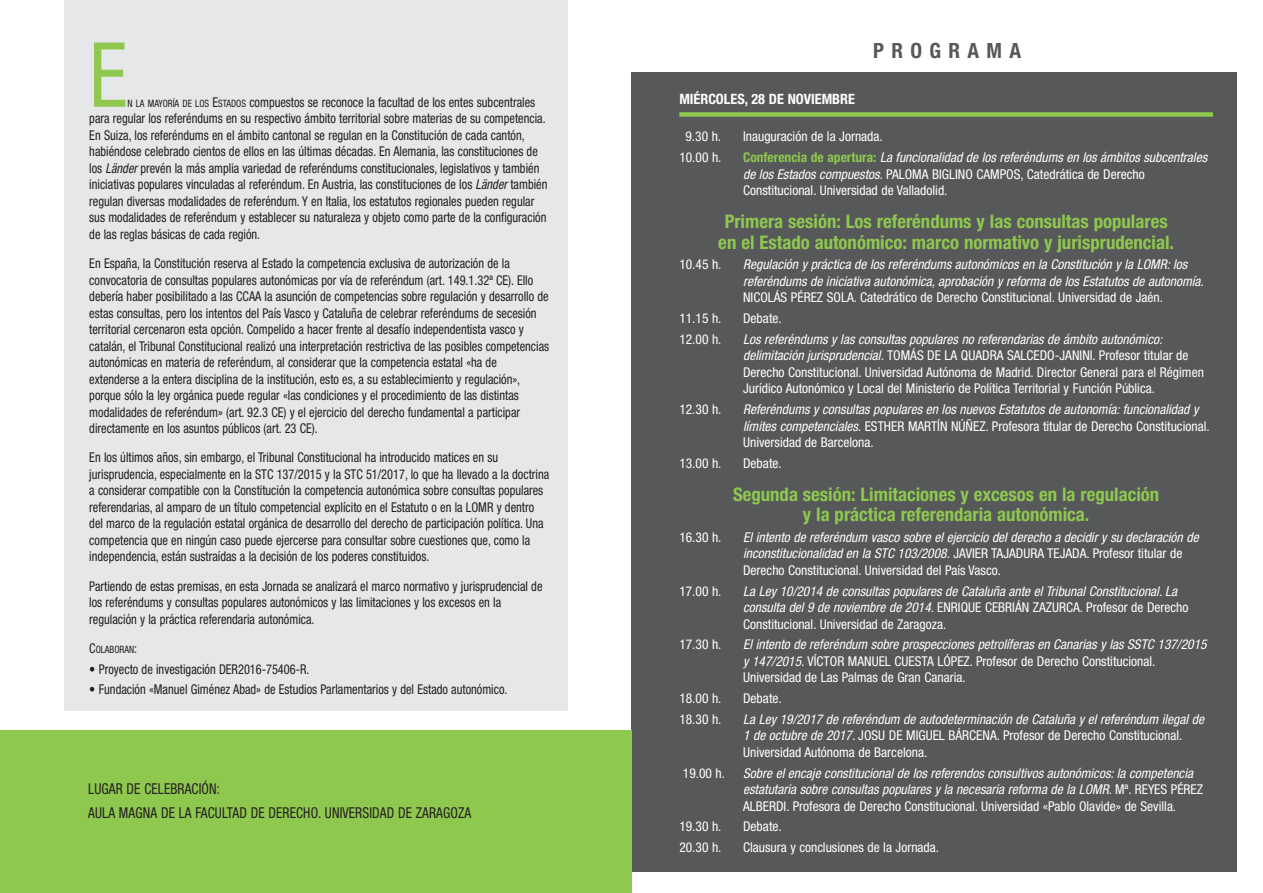
<style>
.page{position:relative;width:1263px;height:893px;background:#fff}
.page>*{position:absolute;margin:0;border:0;box-sizing:border-box;transform-origin:0 0}
.t1{font:condensed 90px "Helvetica Neue LT Std";color:#8fc84e;scale:.92 1}
.t2{font:700 condensed 21px "Helvetica Neue LT Std";letter-spacing:.35em;color:#57585a}
.centrado_subtitulo{font:700 condensed 18.75px/20.2px "Helvetica Neue LT Std";color:#8fc84e;text-align:center}
.t3{font:condensed 15px "Helvetica Neue LT Std";letter-spacing:.01em;color:#231f20;scale:.9 1}
.Dia_mes{font:700 condensed 14.25px "Helvetica Neue LT Std";color:#fff}
.t4{font:condensed 13.5px/16.5px "Helvetica Neue LT Std";color:#231f20;scale:.91 1}
.t5{font:italic condensed 13.5px/16.5px "Helvetica Neue LT Std";color:#fff}
.t6{font:condensed 13.5px/16.5px "Helvetica Neue LT Std";color:#fff}
.t7{font:condensed 10.2px "Helvetica Neue LT Std";color:#231f20;scale:.91 1}
.s1{font-size:10.2px}
.s2{font-style:inherit}
.s3{font-style:italic}
.s4{font-size:13.5px}
.s5{font-weight:700;color:#8fc84e}
.s6{font-style:normal}
</style>
<div class="page">
<div style="left:64px;top:0;width:504px;height:710px;background:#e6e7e9"></div>
<div style="left:631px;top:72px;width:606px;height:800px;background:#57585a"></div>
<div style="left:679px;top:112px;width:534px;height:5px;background:#8fc84e"></div>
<div style="left:0;top:730px;width:631px;height:163px;background:#8fc84e"></div>
<p class="t1" style="left:89px;top:23px;width:43px">E</p>
<p class="t4" style="left:89px;top:94px;width:505px;text-indent:38px"><span class="s1">N LA MAYORÍA DE LOS</span> <span class="s2">E</span><span class="s1">STADOS</span> compuestos se reconoce la facultad de los entes subcentrales para regular los referéndums en su respectivo ámbito territorial sobre materias de su competencia.<br>En Suiza, los referéndums en el ámbito cantonal se regulan en la Constitución de cada cantón, habiéndose celebrado cientos de ellos en las últimas décadas. En Alemania, las constituciones de los <span class="s3">Länder</span> prevén la más amplia variedad de referéndums constitucionales, legislativos y también iniciativas populares vinculadas al referéndum. En Austria, las constituciones de los <span class="s3">Länder</span> también regulan diversas modalidades de referéndum. Y en Italia, los estatutos regionales pueden regular sus modalidades de referéndum y establecer su naturaleza y objeto como parte de la configuración de las reglas básicas de cada región.</p>
<p class="t4" style="left:89px;top:255px;width:507px">En España, la Constitución reserva al Estado la competencia exclusiva de autorización de la convocatoria de consultas populares autonómicas por vía de referéndum (art. 149.1.32ª CE). Ello debería haber posibilitado a las CCAA la asunción de competencias sobre regulación y desarrollo de estas consultas, pero los intentos del País Vasco y Cataluña de celebrar referéndums de secesión territorial cercenaron esta opción. Compelido a hacer frente al desafío independentista vasco y catalán, el Tribunal Constitucional realizó una interpretación restrictiva de las posibles competencias autonómicas en materia de referéndum, al considerar que la competencia estatal «ha de extenderse a la entera disciplina de la institución, esto es, a su establecimiento y regulación», porque sólo la ley orgánica puede regular «las condiciones y el procedimiento de las distintas modalidades de referéndum» (art. 92.3 CE) y el ejercicio del derecho fundamental a participar directamente en los asuntos públicos (art. 23 CE).</p>
<p class="t4" style="left:89px;top:449px;width:507px">En los últimos años, sin embargo, el Tribunal Constitucional ha introducido matices en su jurisprudencia, especialmente en la STC 137/2015 y la STC 51/2017, lo que ha llevado a la doctrina a considerar compatible con la Constitución la competencia autonómica sobre consultas populares referendarias, al amparo de un título competencial explícito en el Estatuto o en la LOMR y dentro del marco de la regulación estatal orgánica de desarrollo del derecho de participación política. Una competencia que en ningún caso puede ejercerse para consultar sobre cuestiones que, como la independencia, están sustraídas a la decisión de los poderes constituidos.</p>
<p class="t4" style="left:89px;top:577px;width:499px">Partiendo de estas premisas, en esta Jornada se analizará el marco normativo y jurisprudencial de los referéndums y consultas populares autonómicos y las limitaciones y los excesos en la regulación y la práctica referendaria autonómica.</p>
<p class="t7" style="left:89px;top:643px;width:54px"><span class="s4">C</span>OLABORAN<span class="s4">:</span></p>
<p class="t4" style="left:89px;top:660px;width:243px">• Proyecto de investigación DER2016-75406-R.</p>
<p class="t4" style="left:89px;top:681px;width:461px">• Fundación «Manuel Giménez Abad» de Estudios Parlamentarios y del Estado autonómico.</p>
<p class="t3" style="left:88px;top:780px;width:148px">LUGAR DE CELEBRACIÓN:</p>
<p class="t3" style="left:88px;top:804px;width:427px">AULA MAGNA DE LA FACULTAD DE DERECHO. UNIVERSIDAD DE ZARAGOZA</p>
<p class="t2" style="left:873px;top:37px;width:149px">PROGRAMA</p>
<p class="Dia_mes" style="left:679px;top:90px;width:177px">MIÉRCOLES, 28 DE NOVIEMBRE</p>
<p class="t6" style="left:685px;top:128px;width:37px">9.30 h.</p>
<p class="t6" style="left:743px;top:128px;width:141px">Inauguración de la Jornada.</p>
<p class="t6" style="left:679px;top:149px;width:44px">10.00 h.</p>
<p class="t6" style="left:743px;top:149px;width:465px"><span class="s5">Conferencia de apertura:</span> <span class="s3">La funcionalidad de los referéndums en los ámbitos subcentrales de los Estados compuestos</span>. PALOMA BIGLINO CAMPOS, Catedrática de Derecho<br>Constitucional. Universidad de Valladolid.</p>
<p class="centrado_subtitulo" style="left:718px;top:211px;width:457px">Primera sesión: Los referéndums y las consultas populares en el Estado autonómico: marco normativo y jurisprudencial.</p>
<p class="t6" style="left:679px;top:256px;width:44px">10.45 h.</p>
<p class="t5" style="left:743px;top:257px;width:462px">Regulación y práctica de los referéndums autonómicos en la Constitución y la LOMR: los referéndums de iniciativa autonómica, aprobación y reforma de los Estatutos de autonomía.<br><span class="s6">NICOLÁS PÉREZ SOLA. Catedrático de Derecho Constitucional. Universidad de Jaén.</span></p>
<p class="t6" style="left:679px;top:310px;width:44px">11.15 h.</p>
<p class="t6" style="left:743px;top:310px;width:40px">Debate.</p>
<p class="t6" style="left:679px;top:331px;width:44px">12.00 h.</p>
<p class="t6" style="left:743px;top:331px;width:462px"><span class="s3">Los referéndums y las consultas populares no referendarias de ámbito autonómico: delimitación jurisprudencial.</span> TOMÁS DE LA QUADRA SALCEDO-JANINI. Profesor titular de Derecho Constitucional. Universidad Autónoma de Madrid. Director General para el Régimen Jurídico Autonómico y Local del Ministerio de Política Territorial y Función Pública.</p>
<p class="t6" style="left:679px;top:401px;width:44px">12.30 h.</p>
<p class="t5" style="left:743px;top:401px;width:468px">Referéndums y consultas populares en los nuevos Estatutos de autonomía: funcionalidad y límites competenciales. <span class="s6">ESTHER MARTÍN NÚÑEZ. Profesora titular de Derecho Constitucional.<br>Universidad de Barcelona.</span></p>
<p class="t6" style="left:679px;top:455px;width:44px">13.00 h.</p>
<p class="t6" style="left:743px;top:455px;width:40px">Debate.</p>
<p class="centrado_subtitulo" style="left:733px;top:484px;width:428px">Segunda sesión: Limitaciones y excesos en la regulación y la práctica referendaria autonómica.</p>
<p class="t6" style="left:679px;top:529px;width:44px">16.30 h.</p>
<p class="t5" style="left:743px;top:529px;width:457px">El intento de referéndum vasco sobre el ejercicio del derecho a decidir y su declaración de inconstitucionalidad en la STC 103/2008. <span class="s6">JAVIER TAJADURA TEJADA. Profesor titular de<br>Derecho Constitucional. Universidad del País Vasco.</span></p>
<p class="t6" style="left:679px;top:582px;width:44px">17.00 h.</p>
<p class="t5" style="left:743px;top:583px;width:447px">La Ley 10/2014 de consultas populares de Cataluña ante el Tribunal Constitucional. La consulta del 9 de noviembre de 2014. <span class="s6">ENRIQUE CEBRIÁN ZAZURCA. Profesor de Derecho<br>Constitucional. Universidad de Zaragoza.</span></p>
<p class="t6" style="left:679px;top:636px;width:44px">17.30 h.</p>
<p class="t6" style="left:743px;top:636px;width:465px"><span class="s3">El intento de referéndum sobre prospecciones petrolíferas en Canarias y las SSTC 137/2015 y 147/2015.</span> VÍCTOR MANUEL CUESTA LÓPEZ. Profesor de Derecho Constitucional.<br>Universidad de Las Palmas de Gran Canaria.</p>
<p class="t6" style="left:679px;top:690px;width:44px">18.00 h.</p>
<p class="t6" style="left:743px;top:690px;width:40px">Debate.</p>
<p class="t6" style="left:679px;top:711px;width:44px">18.30 h.</p>
<p class="t5" style="left:743px;top:711px;width:462px">La Ley 19/2017 de referéndum de autodeterminación de Cataluña y el referéndum ilegal de<br>1 de octubre de 2017. <span class="s6">JOSU DE MIGUEL BÁRCENA. Profesor de Derecho Constitucional.<br>Universidad Autónoma de Barcelona.</span></p>
<p class="t6" style="left:683px;top:764px;width:44px">19.00 h.</p>
<p class="t5" style="left:743px;top:765px;width:461px">Sobre el encaje constitucional de los referendos consultivos autonómicos: la competencia estatutaria sobre consultas populares y la necesaria reforma de la LOMR<span class="s6">. Mª. REYES PÉREZ<br>ALBERDI. Profesora de Derecho Constitucional. Universidad «Pablo Olavide» de Sevilla.</span></p>
<p class="t6" style="left:679px;top:818px;width:44px">19.30 h.</p>
<p class="t6" style="left:743px;top:818px;width:40px">Debate.</p>
<p class="t6" style="left:679px;top:839px;width:44px">20.30 h.</p>
<p class="t6" style="left:743px;top:839px;width:197px">Clausura y conclusiones de la Jornada.</p>
</div>
